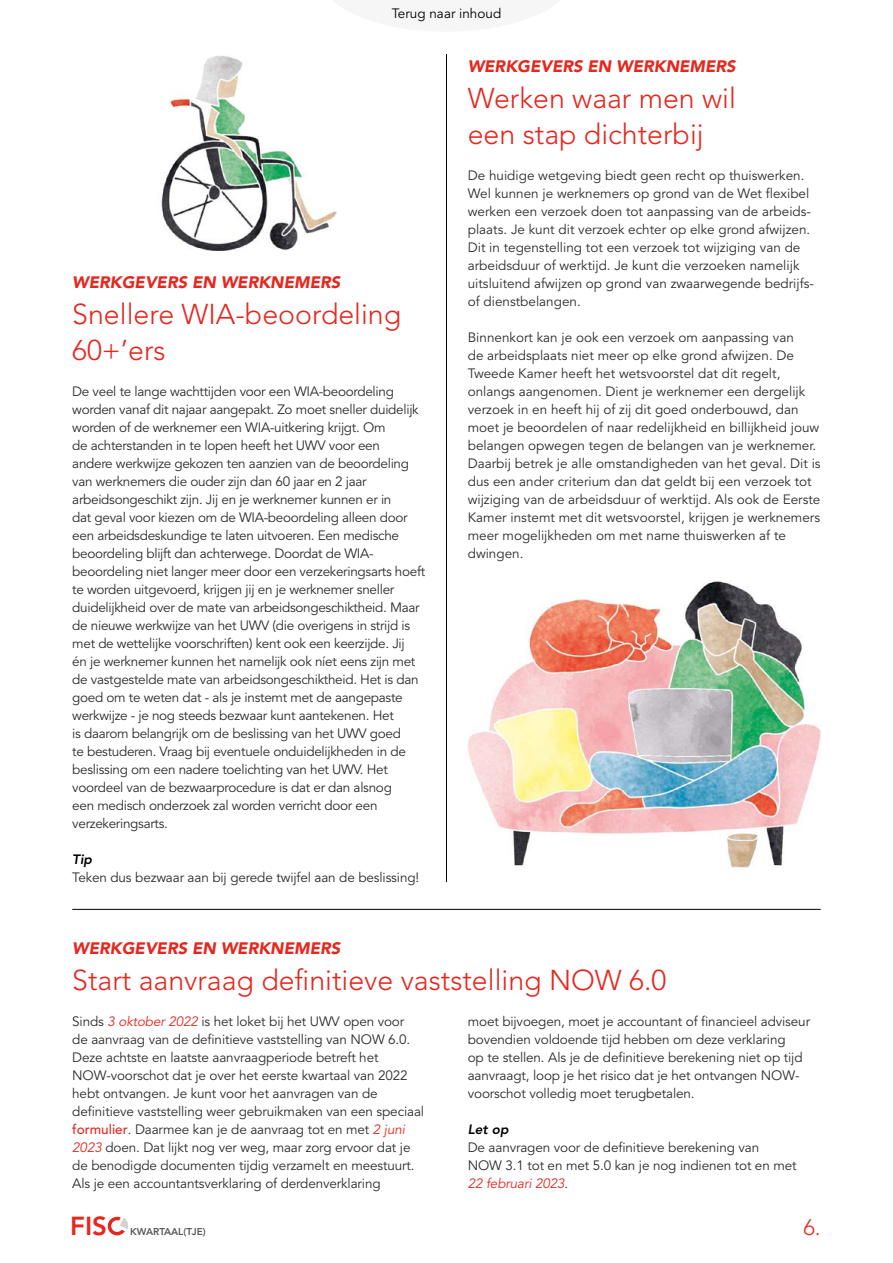
<style>
.page{position:relative;width:893px;height:1263px;background:#fff}
.page>*{position:absolute;margin:0;border:0;box-sizing:border-box;transform-origin:0 0}
.Kop{font:300 28.5px/36px "Avenir LT";color:#e5271e}
.t1{font:800 25.95px "Avenir LT";color:#e5271e}
.t2{font:300 22.2px "Avenir LT";color:#e5271e}
.Kop-2{font:italic 900 16.5px "Avenir LT";color:#e5271e}
.Platte_tekst{font:13.5px/18px "Avenir LT";letter-spacing:-.01em;color:#2c2c2c}
.t3{font:13.5px "Avenir LT";color:#000}
.Let_op___Tip{font:italic 800 13.5px "Avenir LT";color:#000}
.t4{font:800 9.9px "Avenir LT";color:#575756}
.s1{font-style:italic;color:#e5271e}
.s2{font-weight:500;color:#e5271e}
</style>
<div class="page">
<div style="left:108px;top:1217px;width:18px;height:18px;border:3px solid #e5271e;border-radius:50%"></div>
<svg style="left:114px;top:1216px;width:14px;height:19px"></svg>
<hr style="left:446px;top:54px;width:1px;height:828px;background:#000">
<hr style="left:72px;top:909px;width:749px;height:1px;background:#000">
<img style="left:161px;top:56px;width:176px;height:195px">
<img style="left:468px;top:580px;width:353px;height:288px">
<p class="t3" style="left:392px;top:5px;width:111px">Terug naar inhoud</p>
<p class="Kop-2" style="left:72px;top:272px;width:269px">WERKGEVERS EN WERKNEMERS</p>
<p class="Kop" style="left:72px;top:296px;width:330px">Snellere WIA-beoordeling<br>60+’ers</p>
<p class="Platte_tekst" style="left:72px;top:383px;width:354px">De veel te lange wachttijden voor een WIA-beoordeling worden vanaf dit najaar aangepakt. Zo moet sneller duidelijk worden of de werknemer een WIA-uitkering krijgt. Om<br>de achterstanden in te lopen heeft het UWV voor een<br>andere werkwijze gekozen ten aanzien van de beoordeling van werknemers die ouder zijn dan 60 jaar en 2 jaar arbeidsongeschikt zijn. Jij en je werknemer kunnen er in<br>dat geval voor kiezen om de WIA-beoordeling alleen door een arbeidsdeskundige te laten uitvoeren. Een medische beoordeling blijft dan achterwege. Doordat de WIA&shy;beoordeling niet langer meer door een verzekeringsarts hoeft te worden uitgevoerd, krijgen jij en je werknemer sneller duidelijkheid over de mate van arbeidsongeschiktheid. Maar de nieuwe werkwijze van het UWV (die overigens in strijd is met de wettelijke voorschriften) kent ook een keerzijde. Jij<br>én je werknemer kunnen het namelijk ook níet eens zijn met de vastgestelde mate van arbeidsongeschiktheid. Het is dan goed om te weten dat - als je instemt met de aangepaste werkwijze - je nog steeds bezwaar kunt aantekenen. Het<br>is daarom belangrijk om de beslissing van het UWV goed<br>te bestuderen. Vraag bij eventuele onduidelijkheden in de beslissing om een nadere toelichting van het UWV. Het voordeel van de bezwaarprocedure is dat er dan alsnog<br>een medisch onderzoek zal worden verricht door een verzekeringsarts.</p>
<p class="Let_op___Tip" style="left:72px;top:851px;width:21px">Tip</p>
<p class="Platte_tekst" style="left:72px;top:869px;width:348px">Teken dus bezwaar aan bij gerede twijfel aan de beslissing!</p>
<p class="Kop-2" style="left:468px;top:56px;width:269px">WERKGEVERS EN WERKNEMERS</p>
<p class="Kop" style="left:468px;top:80px;width:270px">Werken waar men wil een stap dichterbij</p>
<p class="Platte_tekst" style="left:468px;top:167px;width:348px">De huidige wetgeving biedt geen recht op thuiswerken.<br>Wel kunnen je werknemers op grond van de Wet flexibel werken een verzoek doen tot aanpassing van de arbeids&shy;plaats. Je kunt dit verzoek echter op elke grond afwijzen.<br>Dit in tegenstelling tot een verzoek tot wijziging van de arbeidsduur of werktijd. Je kunt die verzoeken namelijk uitsluitend afwijzen op grond van zwaarwegende bedrijfs&shy;of dienstbelangen.</p>
<p class="Platte_tekst" style="left:468px;top:329px;width:354px">Binnenkort kan je ook een verzoek om aanpassing van<br>de arbeidsplaats niet meer op elke grond afwijzen. De Tweede Kamer heeft het wetsvoorstel dat dit regelt, onlangs aangenomen. Dient je werknemer een dergelijk verzoek in en heeft hij of zij dit goed onderbouwd, dan moet je beoordelen of naar redelijkheid en billijkheid jouw belangen opwegen tegen de belangen van je werknemer.<br>Daarbij betrek je alle omstandigheden van het geval. Dit is dus een ander criterium dan dat geldt bij een verzoek tot wijziging van de arbeidsduur of werktijd. Als ook de Eerste Kamer instemt met dit wetsvoorstel, krijgen je werknemers meer mogelijkheden om met name thuiswerken af te dwingen.</p>
<p class="Kop-2" style="left:72px;top:938px;width:269px">WERKGEVERS EN WERKNEMERS</p>
<p class="Kop" style="left:72px;top:962px;width:595px">Start aanvraag definitieve vaststelling NOW 6.0</p>
<p class="Platte_tekst" style="left:72px;top:1013px;width:353px">Sinds <span class="s1">3 oktober 2022</span> is het loket bij het UWV open voor<br>de aanvraag van de definitieve vaststelling van NOW 6.0.<br>Deze achtste en laatste aanvraagperiode betreft het NOW-voorschot dat je over het eerste kwartaal van 2022 hebt ontvangen. Je kunt voor het aanvragen van de definitieve vaststelling weer gebruikmaken van een speciaal <span class="s2">formulier</span>. Daarmee kan je de aanvraag tot en met <span class="s1">2 juni 2023</span> doen. Dat lijkt nog ver weg, maar zorg ervoor dat je de benodigde documenten tijdig verzamelt en meestuurt.<br>Als je een accountantsverklaring of derdenverklaring</p>
<p class="Platte_tekst" style="left:468px;top:1013px;width:344px">moet bijvoegen, moet je accountant of financieel adviseur bovendien voldoende tijd hebben om deze verklaring<br>op te stellen. Als je de definitieve berekening niet op tijd aanvraagt, loop je het risico dat je het ontvangen NOW&shy;voorschot volledig moet terugbetalen.</p>
<p class="Let_op___Tip" style="left:468px;top:1121px;width:42px">Let op</p>
<p class="Platte_tekst" style="left:468px;top:1139px;width:330px">De aanvragen voor de definitieve berekening van<br>NOW 3.1 tot en met 5.0 kan je nog indienen tot en met<br><span class="s1">22 februari 2023</span>.</p>
<h2 class="t1" style="left:70px;top:1210px;width:38px">FIS</h2>
<p class="t4" style="left:130px;top:1226px;width:77px">KWARTAAL(TJE)</p>
<h3 class="t2" style="left:803px;top:1214px;width:19px">6.</h3>
</div>
